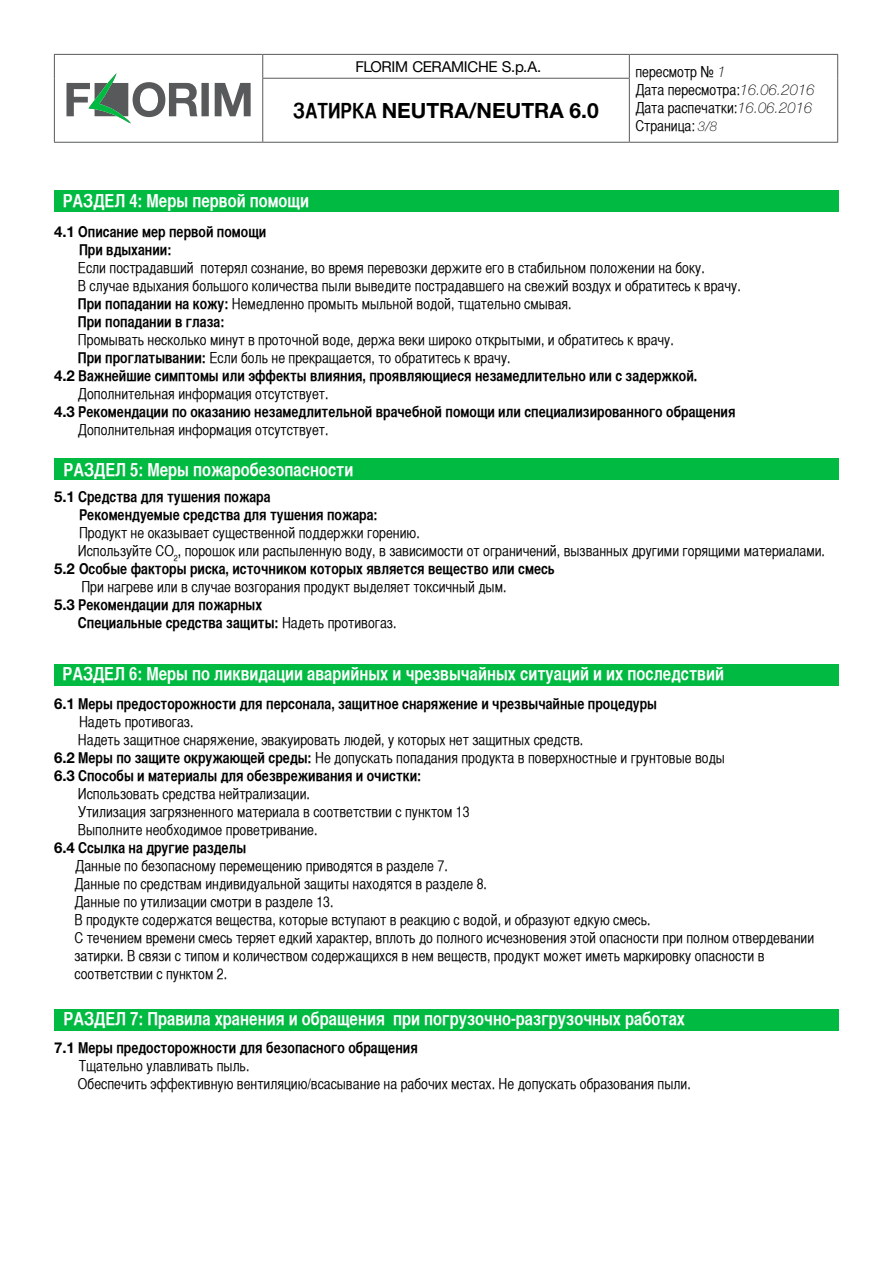
<style>
.page{position:relative;width:893px;height:1263px;background:#fff}
.page>*{position:absolute;margin:0;border:0;box-sizing:border-box;transform-origin:0 0}
.t1{font:700 21px "Helvetica Neue";color:#000}
.t2{font:18px "Helvetica CY Bold";color:#fff}
.t3{font:15px/18px "Helvetica CY Plain";color:#000}
.t4{font:15px/18px "Helvetica CY Bold";color:#000}
.t5{font:15px "Helvetica Neue";letter-spacing:-.02em;color:#000}
.s1{font-family:"Helvetica Neue";font-weight:100;font-style:italic}
.s2{font-family:"Helvetica Neue";font-weight:100;font-style:italic;font-size:13.5px}
.s3{font-family:"Helvetica CY Bold";font-weight:400}
.s4{font-family:"Helvetica Neue";font-weight:700}
.s5{font-family:"Helvetica CY Bold"}
.s6{font-family:"Helvetica CY Plain"}
</style>
<div class="page">
<div style="left:54px;top:1009px;width:785px;height:21px;background:#00ba42"></div>
<div style="left:54px;top:664px;width:785px;height:22px;background:#00ba42"></div>
<div style="left:54px;top:459px;width:785px;height:21px;background:#00ba42"></div>
<div style="left:54px;top:190px;width:785px;height:22px;background:#00ba42"></div>
<hr style="left:54px;top:54px;width:209px;height:1px;background:#58595b">
<svg style="left:54px;top:55px;width:1px;height:23px"></svg>
<hr style="left:54px;top:78px;width:1px;height:64px;background:#58595b">
<hr style="left:54px;top:142px;width:209px;height:1px;background:#58595b">
<hr style="left:263px;top:54px;width:366px;height:1px;background:#58595b">
<svg style="left:262px;top:55px;width:1px;height:23px"></svg>
<hr style="left:629px;top:54px;width:209px;height:1px;background:#58595b">
<svg style="left:629px;top:55px;width:1px;height:23px"></svg>
<svg style="left:837px;top:55px;width:1px;height:23px"></svg>
<hr style="left:837px;top:78px;width:1px;height:64px;background:#58595b">
<hr style="left:629px;top:142px;width:209px;height:1px;background:#58595b">
<hr style="left:262px;top:78px;width:368px;height:1px;background:#58595b">
<hr style="left:262px;top:79px;width:1px;height:63px;background:#58595b">
<hr style="left:629px;top:79px;width:1px;height:63px;background:#58595b">
<hr style="left:263px;top:142px;width:366px;height:1px;background:#58595b">
<svg style="left:66px;top:73px;width:185px;height:51px"></svg>
<p class="t5" style="left:356px;top:58px;width:187px">FLORIM CERAMICHE S.p.A.</p>
<p class="t3" style="left:635px;top:63px;width:181px">пересмотр № <span class="s1">1<br></span>Дата пересмотра:<span class="s1">16.06.2016<br></span>Дата распечатки:<span class="s1">16.06.2016<br></span>Страница: <span class="s2">3/8</span></p>
<h1 class="t1" style="left:293px;top:98px;width:307px"><span class="s3">ЗАТИРКА</span> NEUTRA/NEUTRA 6.0</h1>
<p class="t2" style="left:63px;top:190px;width:248px">РАЗДЕЛ 4: Меры первой помощи</p>
<p class="t4" style="left:79px;top:223px;width:189px;text-indent:-25px"><span class="s4">4.1</span> Описание мер первой помощи<br>При вдыхании:</p>
<p class="t3" style="left:78px;top:259px;width:664px">Если пострадавший потерял сознание, во время перевозки держите его в стабильном положении на боку.<br>В случае вдыхания большого количества пыли выведите пострадавшего на свежий воздух и обратитесь к врачу.<br><span class="s5">При попадании на кожу:</span> Немедленно промыть мыльной водой, тщательно смывая.</p>
<p class="t4" style="left:78px;top:313px;width:148px">При попадании в глаза:</p>
<p class="t3" style="left:78px;top:331px;width:597px">Промывать несколько минут в проточной воде, держа веки широко открытыми, и обратитесь к врачу.<br><span class="s5">При проглатывании:</span> Если боль не прекращается, то обратитесь к врачу.</p>
<p class="t4" style="left:54px;top:367px;width:645px"><span class="s4">4.2</span> Важнейшие симптомы или эффекты влияния, проявляющиеся незамедлительно или с задержкой.</p>
<p class="t3" style="left:78px;top:385px;width:252px">Дополнительная информация отсутствует.</p>
<p class="t4" style="left:54px;top:403px;width:683px"><span class="s4">4.3</span> Рекомендации по оказанию незамедлительной врачебной помощи или специализированного обращения</p>
<p class="t3" style="left:78px;top:421px;width:252px">Дополнительная информация отсутствует.</p>
<p class="t2" style="left:64px;top:458px;width:291px">РАЗДЕЛ 5: Меры пожаробезопасности</p>
<p class="t4" style="left:79px;top:487px;width:300px;text-indent:-25px"><span class="s4">5.1</span> Средства для тушения пожара<br>Рекомендуемые средства для тушения пожара:</p>
<p class="t3" style="left:78px;top:524px;width:748px">Продукт не оказывает существенной поддержки горению.<br>Используйте СО<sub>2</sub>, порошок или распыленную воду, в зависимости от ограничений, вызванных другими горящими материалами.</p>
<p class="t4" style="left:54px;top:559px;width:502px"><span class="s4">5.2</span> Особые факторы риска, источником которых является вещество или смесь</p>
<p class="t3" style="left:81px;top:578px;width:427px">При нагреве или в случае возгорания продукт выделяет токсичный дым.</p>
<p class="t4" style="left:78px;top:595px;width:320px;text-indent:-24px"><span class="s4">5.3</span> Рекомендации для пожарных<br>Специальные средства защиты: <span class="s6">Надеть противогаз.</span></p>
<p class="t2" style="left:63px;top:663px;width:663px">РАЗДЕЛ 6: Меры по ликвидации аварийных и чрезвычайных ситуаций и их последствий</p>
<p class="t4" style="left:54px;top:694px;width:604px"><span class="s4">6.1</span> Меры предосторожности для персонала, защитное снаряжение и чрезвычайные процедуры</p>
<p class="t3" style="left:79px;top:712px;width:116px">Надеть противогаз.</p>
<p class="t3" style="left:78px;top:730px;width:507px">Надеть защитное снаряжение, эвакуировать людей, у которых нет защитных средств.</p>
<p class="t3" style="left:54px;top:748px;width:672px"><span class="s4">6.2</span> <span class="s5">Меры по защите окружающей среды:</span> Не допускать попадания продукта в поверхностные и грунтовые воды</p>
<p class="t4" style="left:54px;top:766px;width:369px"><span class="s4">6.3</span> Способы и материалы для обезвреживания и очистки:</p>
<p class="t3" style="left:78px;top:784px;width:393px">Использовать средства нейтрализации.<br>Утилизация загрязненного материала в соответствии с пунктом 13<br>Выполните необходимое проветривание.</p>
<p class="t4" style="left:54px;top:838px;width:194px"><span class="s4">6.4</span> Ссылка на другие разделы</p>
<p class="t3" style="left:75px;top:856px;width:741px">Данные по безопасному перемещению приводятся в разделе 7.<br>Данные по средствам индивидуальной защиты находятся в разделе 8.<br>Данные по утилизации смотри в разделе 13.<br>В продукте содержатся вещества, которые вступают в реакцию с водой, и образуют едкую смесь.<br>С течением времени смесь теряет едкий характер, вплоть до полного исчезновения этой опасности при полном отвердевании затирки. В связи с типом и количеством содержащихся в нем веществ, продукт может иметь маркировку опасности в соответствии с пунктом 2.</p>
<p class="t2" style="left:64px;top:1008px;width:623px">РАЗДЕЛ 7: Правила хранения и обращения при погрузочно-разгрузочных работах</p>
<p class="t4" style="left:54px;top:1038px;width:365px"><span class="s4">7.1</span> Меры предосторожности для безопасного обращения</p>
<p class="t3" style="left:78px;top:1056px;width:614px">Тщательно улавливать пыль.<br>Обеспечить эффективную вентиляцию/всасывание на рабочих местах. Не допускать образования пыли.</p>
</div>
